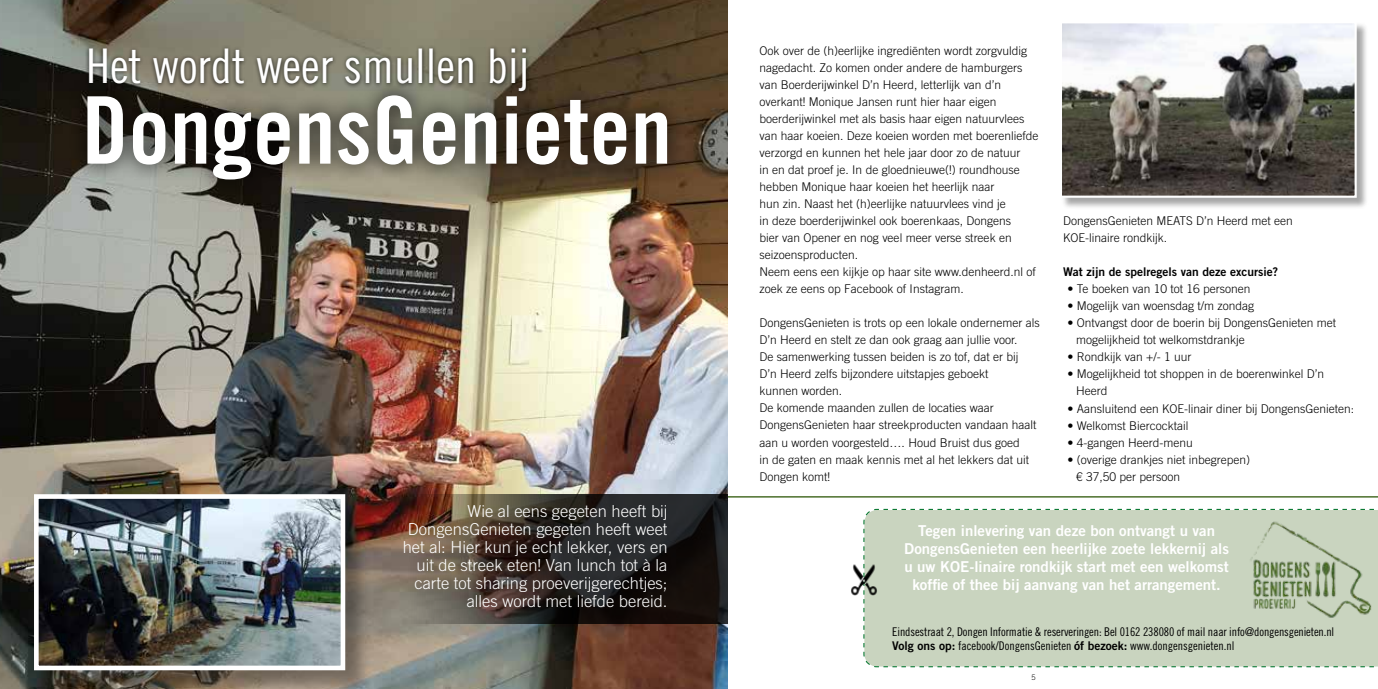
<style>
.page{position:relative;width:1378px;height:689px;background:#fff}
.page>*{position:absolute;margin:0;border:0;box-sizing:border-box;transform-origin:0 0}
.t1{font:93.3px "Trade Gothic LT Std Bd Cn 20";color:#fff}
.t2{font:47.7px "Trade Gothic LT Std Cn 18";color:#fff}
.t3{font:300 16.5px/18px "Trade Gothic LT Std";color:#fff;text-align:right}
.t4{font:15px/18px "Trade Gothic LT Std Bd 2";color:#fff;text-align:center}
.t5{font:300 12px/17px "Trade Gothic LT Std";color:#000}
.t6{font:12px "Trade Gothic LT Std Cn 18";letter-spacing:-.01em;color:#000}
.t7{font:12px "Trade Gothic LT Std Bd 2";color:#000}
.t8{font:300 7.5px "Trade Gothic LT Std";color:#000}
.s1{font-family:"Trade Gothic LT Std Bd 2"}
</style>
<div class="page">
<img style="left:0;top:0;width:676px;height:689px">
<div style="left:85px;top:45px;width:445px;height:51px;background:#000;opacity:.75"></div>
<svg style="left:345px;top:494px;width:331px;height:130px;background:#433831"></svg>
<div style="left:69px;top:77px;width:616px;height:121px;background:#000;opacity:.79"></div>
<div style="left:36px;top:496px;width:336px;height:193px;background:#000;opacity:.35"></div>
<img style="left:40px;top:500px;width:299px;height:164px">
<div style="left:34px;top:494px;width:311px;height:176px;border:5px solid #fff"></div>
<hr style="left:723px;top:496px;width:655px;height:1px;background:#4b6f2b">
<img style="left:676px;top:0;width:51px;height:689px">
<svg style="left:676px;top:494px;width:51px;height:130px;background:#181615"></svg>
<div style="left:1060px;top:22px;width:308px;height:188px;background:#000;opacity:.35"></div>
<img style="left:1063px;top:24px;width:290px;height:171px">
<div style="left:1060px;top:21px;width:296px;height:177px;border:2px solid #fff"></div>
<svg style="left:863px;top:508px;width:515px;height:160px;background:#c5d1bc"></svg>
<img style="left:851px;top:562px;width:30px;height:34px">
<div style="left:676px;top:77px;width:9px;height:121px;background:#000;opacity:.79"></div>
<h2 class="t2" style="left:86px;top:38px;width:445px">Het wordt weer smullen bij</h2>
<h1 class="t1" style="left:82px;top:74px;width:592px">DongensGenieten</h1>
<h3 class="t3" style="left:403px;top:502px;width:266px">Wie al eens gegeten heeft bij DongensGenieten gegeten heeft weet het al: Hier kun je echt lekker, vers en uit de streek eten! Van lunch tot à la carte tot sharing proeverijgerechtjes; alles wordt met liefde bereid.</h3>
<p class="t5" style="left:759px;top:42px;width:280px">Ook over de (h)eerlijke ingrediënten wordt zorgvuldig nagedacht. Zo komen onder andere de hamburgers van Boerderijwinkel D’n Heerd, letterlijk van d’n overkant! Monique Jansen runt hier haar eigen boerderijwinkel met als basis haar eigen natuurvlees van haar koeien. Deze koeien worden met boerenliefde verzorgd en kunnen het hele jaar door zo de natuur<br>in en dat proef je. In de gloednieuwe(!) roundhouse hebben Monique haar koeien het heerlijk naar<br>hun zin. Naast het (h)eerlijke natuurvlees vind je<br>in deze boerderijwinkel ook boerenkaas, Dongens<br>bier van Opener en nog veel meer verse streek en seizoensproducten.<br>Neem eens een kijkje op haar site www.denheerd.nl of zoek ze eens op Facebook of Instagram.</p>
<p class="t5" style="left:759px;top:314px;width:282px">DongensGenieten is trots op een lokale ondernemer als D’n Heerd en stelt ze dan ook graag aan jullie voor.<br>De samenwerking tussen beiden is zo tof, dat er bij<br>D’n Heerd zelfs bijzondere uitstapjes geboekt<br>kunnen worden.<br>De komende maanden zullen de locaties waar DongensGenieten haar streekproducten vandaan haalt aan u worden voorgesteld…. Houd Bruist dus goed<br>in de gaten en maak kennis met al het lekkers dat uit Dongen komt!</p>
<p class="t5" style="left:1063px;top:212px;width:231px">DongensGenieten MEATS D’n Heerd met een<br>KOE-linaire rondkijk.</p>
<p class="t7" style="left:1063px;top:265px;width:216px">Wat zijn de spelregels van deze excursie?</p>
<p class="t5" style="left:1067px;top:280px;width:184px">• Te boeken van 10 tot 16 personen</p>
<p class="t5" style="left:1067px;top:297px;width:188px">• Mogelijk van woensdag t/m zondag</p>
<p class="t5" style="left:1076px;top:314px;width:262px;text-indent:-9px">• Ontvangst door de boerin bij DongensGenieten met mogelijkheid tot welkomstdrankje</p>
<p class="t5" style="left:1067px;top:348px;width:125px">• Rondkijk van +/- 1 uur</p>
<p class="t5" style="left:1076px;top:365px;width:250px;text-indent:-9px">• Mogelijkheid tot shoppen in de boerenwinkel D’n<br>Heerd</p>
<p class="t5" style="left:1067px;top:400px;width:288px">• Aansluitend een KOE-linair diner bij DongensGenieten:</p>
<p class="t5" style="left:1067px;top:417px;width:123px">• Welkomst Biercocktail</p>
<p class="t5" style="left:1067px;top:434px;width:127px">• 4-gangen Heerd-menu</p>
<p class="t5" style="left:1076px;top:451px;width:176px;text-indent:-9px">• (overige drankjes niet inbegrepen) € 37,50 per persoon</p>
<p class="t4" style="left:904px;top:521px;width:326px">Tegen inlevering van deze bon ontvangt u van DongensGenieten een heerlijke zoete lekkernij als u uw KOE-linaire rondkijk start met een welkomst koffie of thee bij aanvang van het arrangement.</p>
<p class="t6" style="left:892px;top:624px;width:443px">Eindsestraat 2, Dongen Informatie &amp; reserveringen: Bel 0162 238080 of mail naar info@dongensgenieten.nl</p>
<p class="t6" style="left:892px;top:638px;width:344px"><span class="s1">Volg ons op:</span> facebook/DongensGenieten <span class="s1">óf bezoek:</span> www.dongensgenieten.nl</p>
<p class="t8" style="left:1031px;top:672px;width:6px">5</p>
</div>
